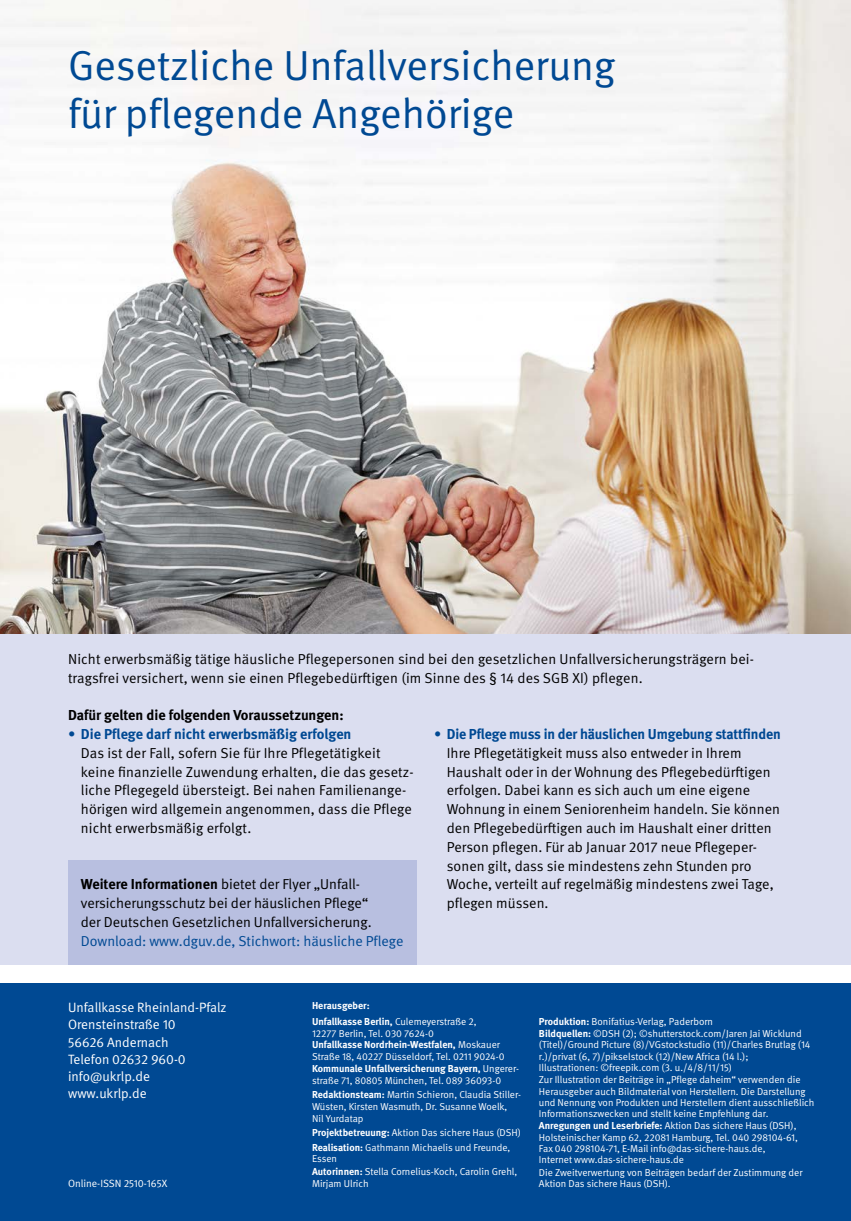
<style>
.page{position:relative;width:851px;height:1221px;background:#fff}
.page>*{position:absolute;margin:0;border:0;box-sizing:border-box;transform-origin:0 0}
._01_Überschriften_Ü_Artikel_1{font:42px/48px "DGUV Meta";color:#004993}
._01_Überschriften_Fließtext{font:14.4px/18.8px "DGUV Meta";letter-spacing:.005em;color:#000}
._01_Überschriften_12pt_Anleser{font:14.4px/18.8px "DGUV Meta";color:#000}
._01_Überschriften_ZwÜ1{font:700 14.4px "DGUV Meta";color:#000}
._02_Fließtext_Impressum_UK{font:13.5px "DGUV Meta";color:#fff}
.t1{font:10.5px "DGUV Meta";color:#fff}
.t2{font:10.05px/11.4px "DGUV Meta";color:#fff}
.t3{font:700 10.05px "DGUV Meta";color:#fff}
.s1{color:#004993}
.s2{font-weight:700;color:#004993}
.s3{font-weight:700}
</style>
<div class="page">
<div style="left:0;top:575px;width:850px;height:389px;background:#dbdef0"></div>
<img style="left:0;top:0;width:850px;height:634px">
<div style="left:0;top:983px;width:850px;height:237px;background:#004993"></div>
<div style="left:68px;top:859px;width:349px;height:105px;background:#b8bfe0"></div>
<h2 class="_01_Überschriften_Ü_Artikel_1" style="left:68px;top:43px;width:548px">Gesetzliche Unfallversicherung für pflegende Angehörige</h2>
<p class="_01_Überschriften_Fließtext" style="left:68px;top:650px;width:687px">Nicht erwerbsmäßig tätige häusliche Pflegepersonen sind bei den gesetzlichen Unfallversicherungsträgern bei&shy;tragsfrei versichert, wenn sie einen Pflegebedürftigen (im Sinne des § 14 des SGB XI) pflegen.</p>
<h3 class="_01_Überschriften_ZwÜ1" style="left:68px;top:706px;width:277px">Dafür gelten die folgenden Voraussetzungen:</h3>
<p class="_01_Überschriften_Fließtext" style="left:81px;top:725px;width:334px;text-indent:-13px"><span class="s1">•</span> <span class="s2">Die Pflege darf nicht erwerbsmäßig erfolgen<br></span>Das ist der Fall, sofern Sie für Ihre Pflegetätigkeit keine finanzielle Zuwendung erhalten, die das gesetz&shy;liche Pflegegeld übersteigt. Bei nahen Familienange&shy;hörigen wird allgemein angenommen, dass die Pflege nicht erwerbsmäßig erfolgt.</p>
<p class="_01_Überschriften_Fließtext" style="left:446px;top:725px;width:335px;text-indent:-13px"><span class="s1">•</span> <span class="s2">Die Pflege muss in der häuslichen Umgebung stattfinden </span>Ihre Pflegetätigkeit muss also entweder in Ihrem Haushalt oder in der Wohnung des Pflegebedürftigen erfolgen. Dabei kann es sich auch um eine eigene Wohnung in einem Seniorenheim handeln. Sie können den Pflegebedürftigen auch im Haushalt einer dritten Person pflegen. Für ab Januar 2017 neue Pflegeper&shy;sonen gilt, dass sie mindestens zehn Stunden pro Woche, verteilt auf regelmäßig mindestens zwei Tage, pflegen müssen.</p>
<p class="_01_Überschriften_12pt_Anleser" style="left:81px;top:875px;width:324px"><span class="s3">Weitere Informationen</span> bietet der Flyer „Unfall&shy;versicherungsschutz bei der häuslichen Pflege“<br>der Deutschen Gesetzlichen Unfallversicherung.<br><span class="s1">Download: www.dguv.de, Stichwort: häusliche Pflege</span></p>
<p class="_02_Fließtext_Impressum_UK" style="left:68px;top:999px;width:160px">Unfallkasse Rheinland-Pfalz</p>
<p class="_02_Fließtext_Impressum_UK" style="left:68px;top:1016px;width:109px">Orensteinstraße 10</p>
<p class="_02_Fließtext_Impressum_UK" style="left:68px;top:1033px;width:102px">56626 Andernach</p>
<p class="_02_Fließtext_Impressum_UK" style="left:68px;top:1051px;width:119px">Telefon 02632 960-0</p>
<p class="_02_Fließtext_Impressum_UK" style="left:68px;top:1068px;width:83px">info@ukrlp.de</p>
<p class="_02_Fließtext_Impressum_UK" style="left:68px;top:1085px;width:80px">www.ukrlp.de</p>
<p class="t1" style="left:68px;top:1177px;width:101px">Online-ISSN 2510-165X</p>
<p class="t3" style="left:312px;top:999px;width:59px">Herausgeber:</p>
<p class="t2" style="left:312px;top:1015px;width:207px;line-height:11.9px"><span class="s3">Unfallkasse Berlin,</span> Culemeyerstraße 2,<br>12277 Berlin, Tel. 030 7624-0<br><span class="s3">Unfallkasse Nordrhein-Westfalen,</span> Moskauer Straße 18, 40227 Düsseldorf, Tel. 0211 9024-0<br><span class="s3">Kommunale Unfallversicherung Bayern,</span> Ungerer&shy;straße 71, 80805 München, Tel. 089 36093-0</p>
<p class="t2" style="left:312px;top:1088px;width:210px;line-height:11.9px"><span class="s3">Redaktionsteam:</span> Martin Schieron, Claudia Stiller-<br>Wüsten, Kirsten Wasmuth, Dr. Susanne Woelk,<br>Nil Yurdatap</p>
<p class="t2" style="left:312px;top:1127px;width:210px"><span class="s3">Projektbetreuung:</span> Aktion Das sichere Haus (DSH)</p>
<p class="t2" style="left:312px;top:1141px;width:200px;line-height:11.9px"><span class="s3">Realisation:</span> Gathmann Michaelis und Freunde,<br>Essen</p>
<p class="t2" style="left:312px;top:1165px;width:207px;line-height:11.9px"><span class="s3">Autorinnen:</span> Stella Cornelius-Koch, Carolin Grehl,<br>Mirjam Ulrich</p>
<p class="t2" style="left:539px;top:1015px;width:176px"><span class="s3">Produktion:</span> Bonifatius-Verlag, Paderborn</p>
<p class="t2" style="left:539px;top:1027px;width:273px"><span class="s3">Bildquellen:</span> ©DSH (2); ©shutterstock.com/Jaren Jai Wicklund (Titel)/Ground Picture (8)/VGstockstudio (11)/Charles Brutlag (14 r.)/privat (6, 7)/pikselstock (12)/New Africa (14 l.);<br>Illustrationen: ©freepik.com (3. u./4/8/11/15)</p>
<p class="t2" style="left:539px;top:1074px;width:277px">Zur Illustration der Beiträge in „Pflege daheim“ verwenden die Herausgeber auch Bildmaterial von Herstellern. Die Darstellung und Nennung von Produkten und Herstellern dient ausschließlich Informationszwecken und stellt keine Empfehlung dar.</p>
<p class="t2" style="left:539px;top:1120px;width:260px"><span class="s3">Anregungen und Leserbriefe:</span> Aktion Das sichere Haus (DSH), Holsteinischer Kamp 62, 22081 Hamburg, Tel. 040 298104-61, Fax 040 298104-71, E-Mail info@das-sichere-haus.de, Internet www.das-sichere-haus.de</p>
<p class="t2" style="left:539px;top:1166px;width:265px">Die Zweitverwertung von Beiträgen bedarf der Zustimmung der<br>Aktion Das sichere Haus (DSH).</p>
</div>
